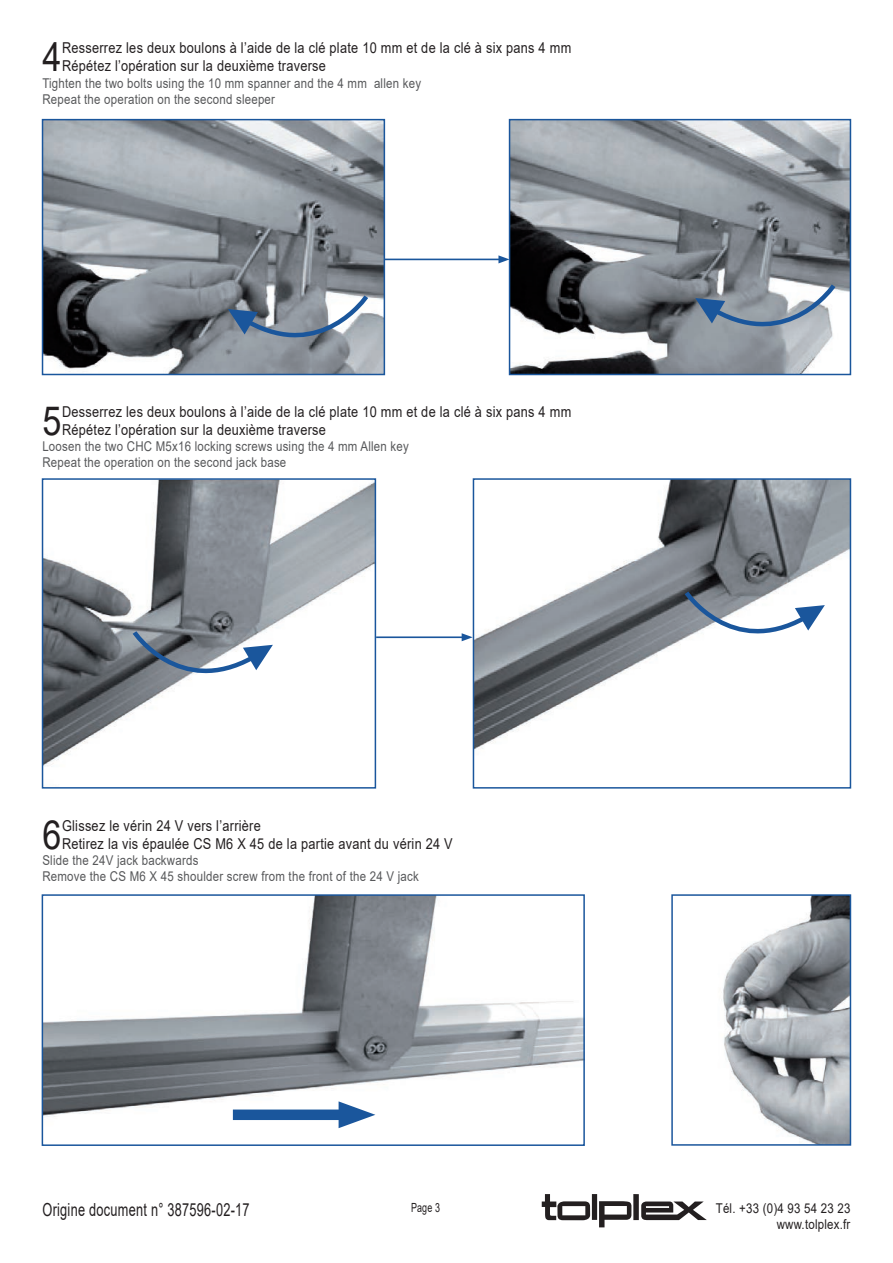
<style>
.page{position:relative;width:893px;height:1263px;background:#fff}
.page>*{position:absolute;margin:0;border:0;box-sizing:border-box;transform-origin:0 0}
.t1{font:40.2px "Arial";color:#231f20;scale:.85 1}
.t2{font:18px "Arial";letter-spacing:.02em;color:#231f20;scale:.71 1}
.t3{font:15px/18px "Arial";letter-spacing:.02em;color:#231f20;scale:.85 1}
.t4{font:13.5px/16.2px "Arial";letter-spacing:.02em;color:#57585a;scale:.85 1}
.t5{font:13.5px/16.2px "Arial";letter-spacing:.02em;color:#231f20;text-align:right;scale:.85 1}
.t6{font:12.6px "Arial";color:#231f20;scale:.71 1}
</style>
<div class="page">
<svg style="left:542px;top:1194px;width:165px;height:33px"></svg>
<img style="left:45px;top:122px;width:337px;height:250px">
<div style="left:42px;top:119px;width:343px;height:256px;border:2px solid #1a569c"></div>
<img style="left:512px;top:122px;width:336px;height:250px">
<div style="left:509px;top:119px;width:342px;height:256px;border:2px solid #1a569c"></div>
<svg style="left:695px;top:281px;width:143px;height:70px"></svg>
<svg style="left:228px;top:292px;width:143px;height:70px"></svg>
<img style="left:45px;top:481px;width:328px;height:285px">
<div style="left:42px;top:478px;width:334px;height:311px;border:2px solid #1a569c"></div>
<img style="left:476px;top:481px;width:372px;height:268px">
<div style="left:473px;top:478px;width:378px;height:311px;border:2px solid #1a569c"></div>
<svg style="left:130px;top:628px;width:143px;height:70px"></svg>
<svg style="left:682px;top:588px;width:143px;height:71px"></svg>
<img style="left:45px;top:897px;width:537px;height:232px">
<div style="left:42px;top:894px;width:543px;height:252px;border:2px solid #1a569c"></div>
<img style="left:723px;top:897px;width:125px;height:246px">
<div style="left:671px;top:894px;width:180px;height:252px;border:2px solid #1a569c"></div>
<div style="left:233px;top:1109px;width:121px;height:11px;background:#1a569c"></div>
<svg style="left:339px;top:1101px;width:36px;height:27px"></svg>
<hr style="left:376px;top:636px;width:88px;height:2px;background:#1a569c">
<svg style="left:462px;top:633px;width:11px;height:8px"></svg>
<hr style="left:384px;top:259px;width:117px;height:1px;background:#1a569c">
<svg style="left:498px;top:255px;width:12px;height:8px"></svg>
<h1 class="t1" style="left:42px;top:30px;width:24px">4</h1>
<p class="t3" style="left:62px;top:39px;width:601px">Resserrez les deux boulons à l’aide de la clé plate 10 mm et de la clé à six pans 4 mm<br>Répétez l’opération sur la deuxième traverse</p>
<p class="t4" style="left:42px;top:75px;width:447px">Tighten the two bolts using the 10 mm spanner and the 4 mm allen key<br>Repeat the operation on the second sleeper</p>
<h1 class="t1" style="left:42px;top:393px;width:24px">5</h1>
<p class="t3" style="left:62px;top:402px;width:601px">Desserrez les deux boulons à l’aide de la clé plate 10 mm et de la clé à six pans 4 mm<br>Répétez l’opération sur la deuxième traverse</p>
<p class="t4" style="left:42px;top:438px;width:433px">Loosen the two CHC M5x16 locking screws using the 4 mm Allen key<br>Repeat the operation on the second jack base</p>
<h1 class="t1" style="left:42px;top:807px;width:24px">6</h1>
<p class="t3" style="left:62px;top:816px;width:461px">Glissez le vérin 24 V vers l’arrière<br>Retirez la vis épaulée CS M6 X 45 de la partie avant du vérin 24 V</p>
<p class="t4" style="left:42px;top:852px;width:444px">Slide the 24V jack backwards<br>Remove the CS M6 X 45 shoulder screw from the front of the 24 V jack</p>
<p class="t2" style="left:43px;top:1197px;width:293px">Origine document n° 387596-02-17</p>
<p class="t6" style="left:411px;top:1198px;width:43px">Page 3</p>
<p class="t5" style="left:716px;top:1199px;width:160px">Tél. +33 (0)4 93 54 23 23 www.tolplex.fr</p>
</div>
